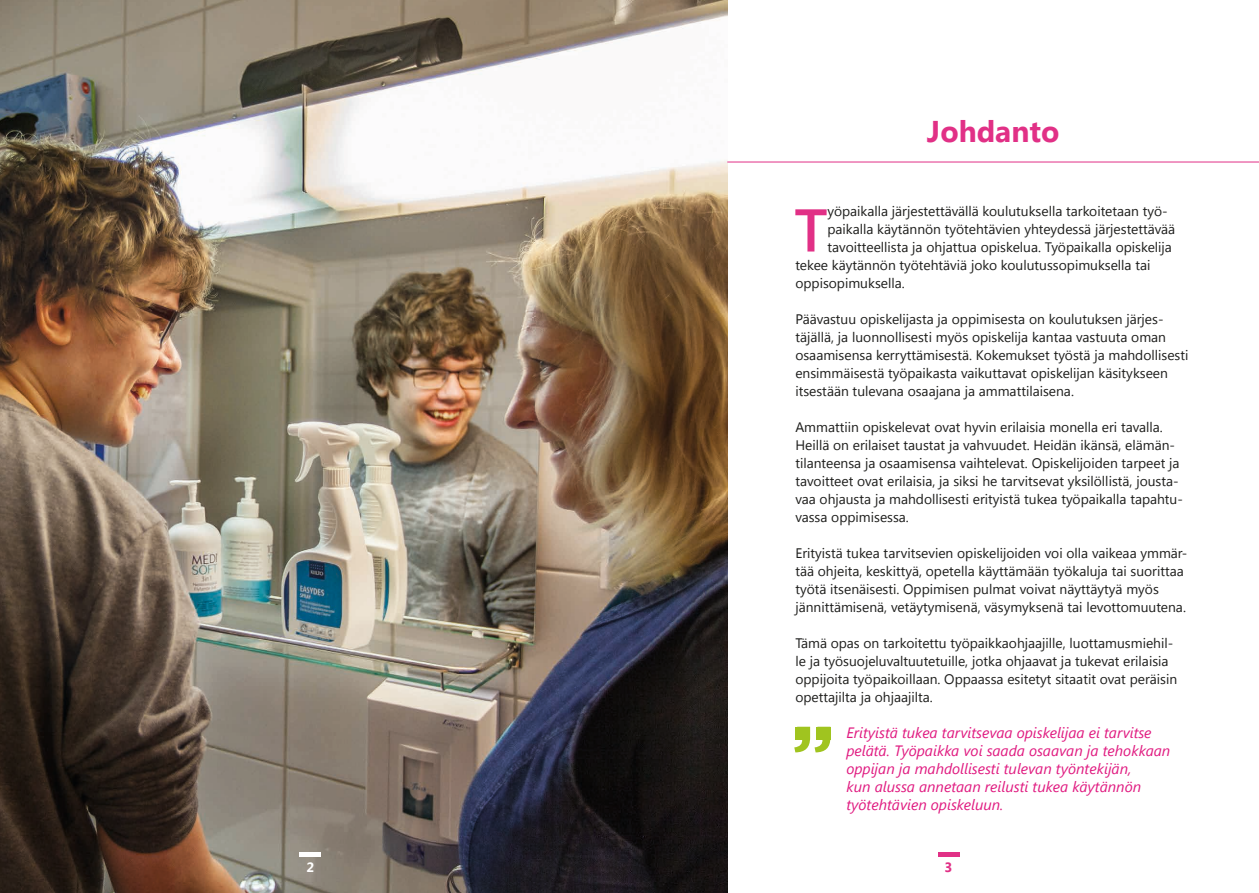
<style>
.page{position:relative;width:1259px;height:893px;background:#fff}
.page>*{position:absolute;margin:0;border:0;box-sizing:border-box;transform-origin:0 0}
.t1{font:600 60.3px "Segoe UI";color:#e13086}
.t2{font:700 30px "Segoe UI";color:#e13086}
.t3{font:italic 15px/18px "Segoe UI";color:#e01a80}
.t4{font:13.8px/18px "Segoe UI";color:#1d1d1b}
.t5{font:700 13.5px "Segoe UI";color:#e13086}
.t6{font:700 13.5px "Segoe UI";color:#fff}
</style>
<div class="page">
<hr style="left:938px;top:853px;width:21px;height:4px;background:#e13086">
<img style="left:0;top:0;width:727px;height:893px">
<hr style="left:727px;top:162px;width:532px;height:1px;background:#e13086">
<hr style="left:300px;top:853px;width:21px;height:4px;background:#fff">
<svg style="left:794px;top:727px;width:36px;height:25px"></svg>
<div style="left:795px;top:727px;width:15px;height:13px;background:#a0c41f"></div>
<div style="left:816px;top:727px;width:14px;height:13px;background:#a0c41f"></div>
<p class="t6" style="left:307px;top:858px;width:9px">2</p>
<h2 class="t2" style="left:927px;top:110px;width:134px">Johdanto</h2>
<h1 class="t1" style="left:794px;top:188px;width:35px">T</h1>
<p class="t4" style="left:827px;top:201px;width:341px">yöpaikalla järjestettävällä koulutuksella tarkoitetaan työ-</p>
<p class="t4" style="left:827px;top:219px;width:349px">paikalla käytännön työtehtävien yhteydessä järjestettävää</p>
<p class="t4" style="left:827px;top:237px;width:346px">tavoitteellista ja ohjattua opiskelua. Työpaikalla opiskelija</p>
<p class="t4" style="left:795px;top:255px;width:357px">tekee käytännön työtehtäviä joko koulutussopimuksella tai</p>
<p class="t4" style="left:795px;top:273px;width:111px">oppisopimuksella.</p>
<p class="t4" style="left:795px;top:309px;width:394px">Päävastuu opiskelijasta ja oppimisesta on koulutuksen järjes&shy;täjällä, ja luonnollisesti myös opiskelija kantaa vastuuta oman osaamisensa kerryttämisestä. Kokemukset työstä ja mahdollisesti ensimmäisestä työpaikasta vaikuttavat opiskelijan käsitykseen itsestään tulevana osaajana ja ammattilaisena.</p>
<p class="t4" style="left:795px;top:417px;width:389px">Ammattiin opiskelevat ovat hyvin erilaisia monella eri tavalla.<br>Heillä on erilaiset taustat ja vahvuudet. Heidän ikänsä, elämän&shy;tilanteensa ja osaamisensa vaihtelevat. Opiskelijoiden tarpeet ja tavoitteet ovat erilaisia, ja siksi he tarvitsevat yksilöllistä, jousta&shy;vaa ohjausta ja mahdollisesti erityistä tukea työpaikalla tapahtu&shy;vassa oppimisessa.</p>
<p class="t4" style="left:795px;top:543px;width:393px">Erityistä tukea tarvitsevien opiskelijoiden voi olla vaikeaa ymmär&shy;tää ohjeita, keskittyä, opetella käyttämään työkaluja tai suorittaa työtä itsenäisesti. Oppimisen pulmat voivat näyttäytyä myös jännittämisenä, vetäytymisenä, väsymyksenä tai levottomuutena.</p>
<p class="t4" style="left:795px;top:633px;width:383px">Tämä opas on tarkoitettu työpaikkaohjaajille, luottamusmiehil&shy;le ja työsuojeluvaltuutetuille, jotka ohjaavat ja tukevat erilaisia oppijoita työpaikoillaan. Oppaassa esitetyt sitaatit ovat peräisin opettajilta ja ohjaajilta.</p>
<p class="t3" style="left:846px;top:723px;width:325px">Erityistä tukea tarvitsevaa opiskelijaa ei tarvitse pelätä. Työpaikka voi saada osaavan ja tehokkaan oppijan ja mahdollisesti tulevan työntekijän,<br>kun alussa annetaan reilusti tukea käytännön työtehtävien opiskeluun.</p>
<p class="t5" style="left:944px;top:858px;width:9px">3</p>
</div>
